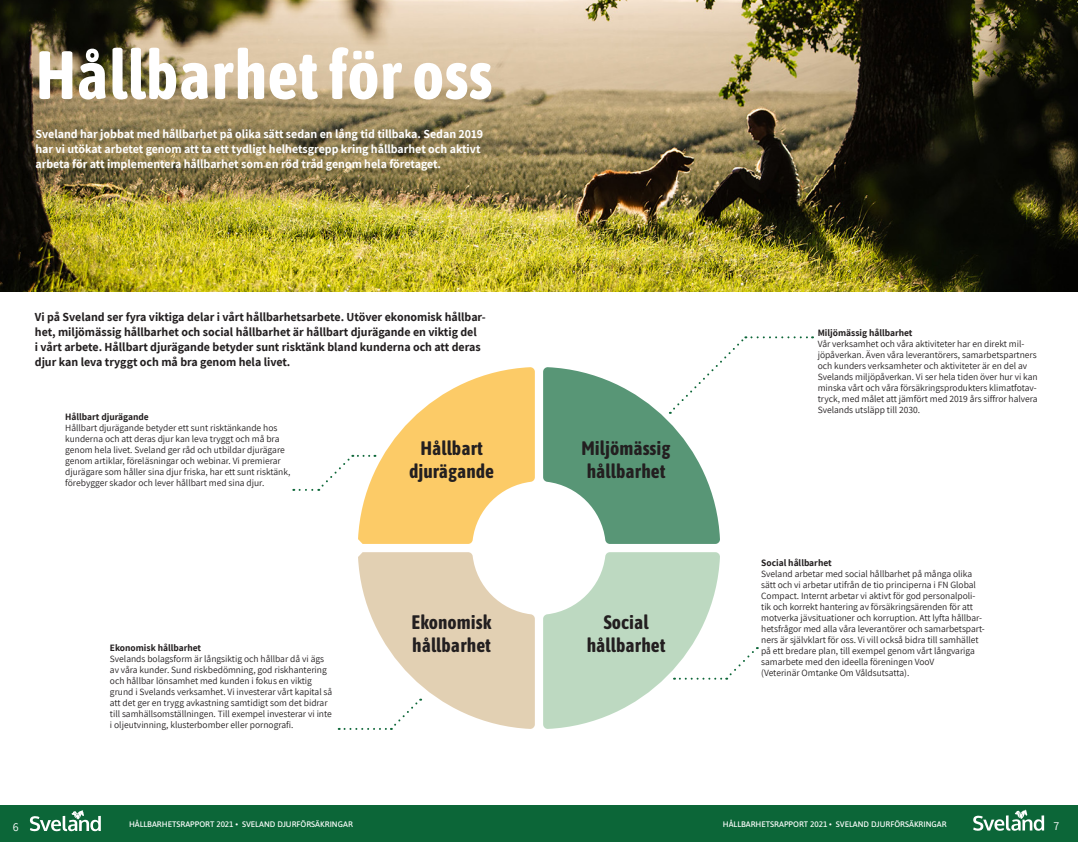
<style>
.page{position:relative;width:1078px;height:842px;background:#fff}
.page>*{position:absolute;margin:0;border:0;box-sizing:border-box;transform-origin:0 0}
.t1{font:700 68px "Asap Condensed";color:#fff}
.Brödtext_1{font:700 19.5px/22.6px "Asap Condensed";color:#231f20;text-align:center}
.Brödtext_1-2{font:700 12px/15px "Assistant";color:#231f20}
.t2{font:700 12px/15px "Assistant";color:#fff}
.t3{font:12px "Assistant";color:#fff}
.Brödtext_1-3{font:9.5px/11px "Assistant";color:#231f20}
.Brödtext_1-4{font:700 9.5px "Assistant";color:#231f20}
.t4{font:500 8px "Asap";color:#fff}
</style>
<div class="page">
<div style="left:0;top:805px;width:1077px;height:37px;background:#0c6638"></div>
<svg style="left:973px;top:809px;width:70px;height:22px"></svg>
<svg style="left:30px;top:810px;width:71px;height:21px"></svg>
<img style="left:0;top:0;width:1077px;height:291px">
<svg style="left:543px;top:336px;width:269px;height:208px"></svg>
<svg style="left:543px;top:552px;width:214px;height:177px"></svg>
<svg style="left:338px;top:552px;width:196px;height:178px"></svg>
<svg style="left:293px;top:367px;width:241px;height:177px"></svg>
<p class="t1" style="left:35px;top:27px;width:458px">Hållbarhet för oss</p>
<p class="t2" style="left:35px;top:126px;width:449px">Sveland har jobbat med hållbarhet på olika sätt sedan en lång tid tillbaka. Sedan 2019 har vi utökat arbetet genom att ta ett tydligt helhetsgrepp kring hållbarhet och aktivt arbeta för att implementera hållbarhet som en röd tråd genom hela företaget.</p>
<p class="Brödtext_1-2" style="left:35px;top:309px;width:452px">Vi på Sveland ser fyra viktiga delar i vårt hållbarhetsarbete. Utöver ekonomisk hållbar&shy;het, miljömässig hållbarhet och social hållbarhet är hållbart djurägande en viktig del<br>i vårt arbete. Hållbart djurägande betyder sunt risktänk bland kunderna och att deras djur kan leva tryggt och må bra genom hela livet.</p>
<p class="Brödtext_1-4" style="left:65px;top:411px;width:85px">Hållbart djurägande</p>
<p class="Brödtext_1-3" style="left:65px;top:422px;width:227px">Hållbart djurägande betyder ett sunt risktänkande hos kunderna och att deras djur kan leva tryggt och må bra genom hela livet. Sveland ger råd och utbildar djurägare genom artiklar, föreläsningar och webinar. Vi premierar djurägare som håller sina djur friska, har ett sunt risktänk, förebygger skador och lever hållbart med sina djur.</p>
<p class="Brödtext_1" style="left:409px;top:436px;width:86px">Hållbart djurägande</p>
<p class="Brödtext_1" style="left:581px;top:436px;width:91px">Miljömässig</p>
<p class="Brödtext_1" style="left:586px;top:458px;width:80px">hållbarhet</p>
<p class="Brödtext_1" style="left:411px;top:610px;width:81px">Ekonomisk</p>
<p class="Brödtext_1-4" style="left:110px;top:641px;width:93px">Ekonomisk hållbarhet</p>
<p class="Brödtext_1" style="left:412px;top:632px;width:80px">hållbarhet</p>
<p class="Brödtext_1-3" style="left:110px;top:652px;width:224px">Svelands bolagsform är långsiktig och hållbar då vi ägs av våra kunder. Sund riskbedömning, god riskhantering och hållbar lönsamhet med kunden i fokus en viktig grund i Svelands verksamhet. Vi investerar vårt kapital så att det ger en trygg avkastning samtidigt som det bidrar till samhällsomställningen. Till exempel investerar vi inte i oljeutvinning, klusterbomber eller pornografi.</p>
<p class="Brödtext_1" style="left:586px;top:610px;width:80px">Social hållbarhet</p>
<p class="Brödtext_1-4" style="left:817px;top:326px;width:96px">Miljömässig hållbarhet</p>
<p class="Brödtext_1-3" style="left:817px;top:338px;width:221px">Vår verksamhet och våra aktiviteter har en direkt mil&shy;jöpåverkan. Även våra leverantörers, samarbetspartners och kunders verksamheter och aktiviteter är en del av Svelands miljöpåverkan. Vi ser hela tiden över hur vi kan minska vårt och våra försäkringsprodukters klimatfotav&shy;tryck, med målet att jämfört med 2019 års siffror halvera Svelands utsläpp till 2030.</p>
<p class="Brödtext_1-4" style="left:761px;top:557px;width:72px">Social hållbarhet</p>
<p class="Brödtext_1-3" style="left:761px;top:568px;width:225px">Sveland arbetar med social hållbarhet på många olika sätt och vi arbetar utifrån de tio principerna i FN Global Compact. Internt arbetar vi aktivt för god personalpoli&shy;tik och korrekt hantering av försäkringsärenden för att motverka jävsituationer och korruption. Att lyfta hållbar&shy;hetsfrågor med alla våra leverantörer och samarbetspart&shy;ners är självklart för oss. Vi vill också bidra till samhället på ett bredare plan, till exempel genom vårt långvariga samarbete med den ideella föreningen VooV<br>(Veterinär Omtanke Om Våldsutsatta).</p>
<p class="t4" style="left:129px;top:819px;width:225px">HÅLLBARHETSRAPPORT 2021 • SVELAND DJURFÖRSÄKRINGAR</p>
<p class="t4" style="left:722px;top:819px;width:225px">HÅLLBARHETSRAPPORT 2021 • SVELAND DJURFÖRSÄKRINGAR</p>
<p class="t3" style="left:13px;top:818px;width:7px">6</p>
<p class="t3" style="left:1053px;top:818px;width:7px">7</p>
</div>
